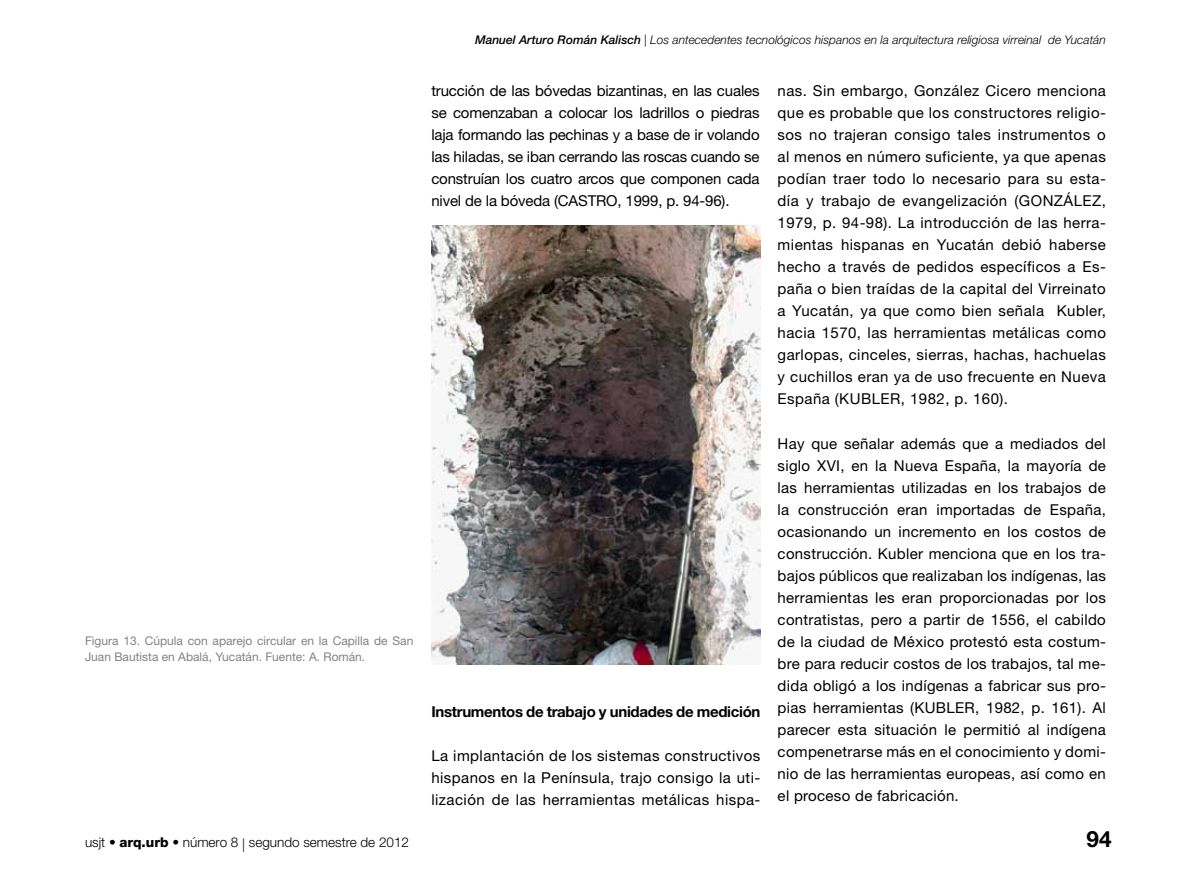
<style>
.page{position:relative;width:1191px;height:893px;background:#fff}
.page>*{position:absolute;margin:0;border:0;box-sizing:border-box;transform-origin:0 0}
.t1{font:700 22.5px "Helvetica Neue LT Std";color:#000}
.t2{font:15px/22px "Helvetica Neue LT Std";letter-spacing:.02em;color:#000;text-align:justify}
.t3{font:700 15px "Helvetica Neue LT Std";letter-spacing:-.02em;color:#000}
.t4{font:300 13.5px "Helvetica Neue LT Std";color:#000}
.t5{font:italic 300 12px "Helvetica Neue LT Std";color:#000}
.t6{font:12px/16.5px "Helvetica Neue LT Std";color:#808285}
.s1{font-weight:800}
.s2{font-weight:500}
</style>
<div class="page">
<img style="left:431px;top:225px;width:329px;height:439px">
<p class="t6" style="left:85px;top:632px;width:330px">Figura 13. Cúpula con aparejo circular en la Capilla de San<br>Juan Bautista en Abalá, Yucatán. Fuente: A. Román.</p>
<p class="t4" style="left:85px;top:834px;width:325px">usjt • <span class="s1">arq.urb</span> • número 8 | segundo semestre de 2012</p>
<p class="t5" style="left:475px;top:33px;width:632px"><span class="s2">Manuel Arturo Román Kalisch</span> | Los antecedentes tecnológicos hispanos en la arquitectura religiosa virreinal de Yucatán</p>
<p class="t2" style="left:431px;top:79px;width:330px">trucción de las bóvedas bizantinas, en las cuales se comenzaban a colocar los ladrillos o piedras laja formando las pechinas y a base de ir volando las hiladas, se iban cerrando las roscas cuando se construían los cuatro arcos que componen cada nivel de la bóveda (CASTRO, 1999, p. 94-96).</p>
<p class="t3" style="left:431px;top:702px;width:331px">Instrumentos de trabajo y unidades de medición</p>
<p class="t2" style="left:431px;top:744px;width:330px">La implantación de los sistemas constructivos hispanos en la Península, trajo consigo la uti&shy;lización de las herramientas metálicas hispa-</p>
<p class="t2" style="left:777px;top:79px;width:330px">nas. Sin embargo, González Cicero menciona que es probable que los constructores religio&shy;sos no trajeran consigo tales instrumentos o al menos en número suficiente, ya que apenas podían traer todo lo necesario para su esta&shy;día y trabajo de evangelización (GONZÁLEZ, 1979, p. 94-98). La introducción de las herra&shy;mientas hispanas en Yucatán debió haberse hecho a través de pedidos específicos a Es&shy;paña o bien traídas de la capital del Virreinato a Yucatán, ya que como bien señala Kubler, hacia 1570, las herramientas metálicas como garlopas, cinceles, sierras, hachas, hachuelas y cuchillos eran ya de uso frecuente en Nueva España (KUBLER, 1982, p. 160).</p>
<p class="t2" style="left:777px;top:432px;width:330px">Hay que señalar además que a mediados del siglo XVI, en la Nueva España, la mayoría de las herramientas utilizadas en los trabajos de la construcción eran importadas de España, ocasionando un incremento en los costos de construcción. Kubler menciona que en los tra&shy;bajos públicos que realizaban los indígenas, las herramientas les eran proporcionadas por los contratistas, pero a partir de 1556, el cabildo de la ciudad de México protestó esta costum&shy;bre para reducir costos de los trabajos, tal me&shy;dida obligó a los indígenas a fabricar sus pro&shy;pias herramientas (KUBLER, 1982, p. 161). Al parecer esta situación le permitió al indígena compenetrarse más en el conocimiento y domi&shy;nio de las herramientas europeas, así como en el proceso de fabricación.</p>
<h1 class="t1" style="left:1086px;top:825px;width:27px">94</h1>
</div>
